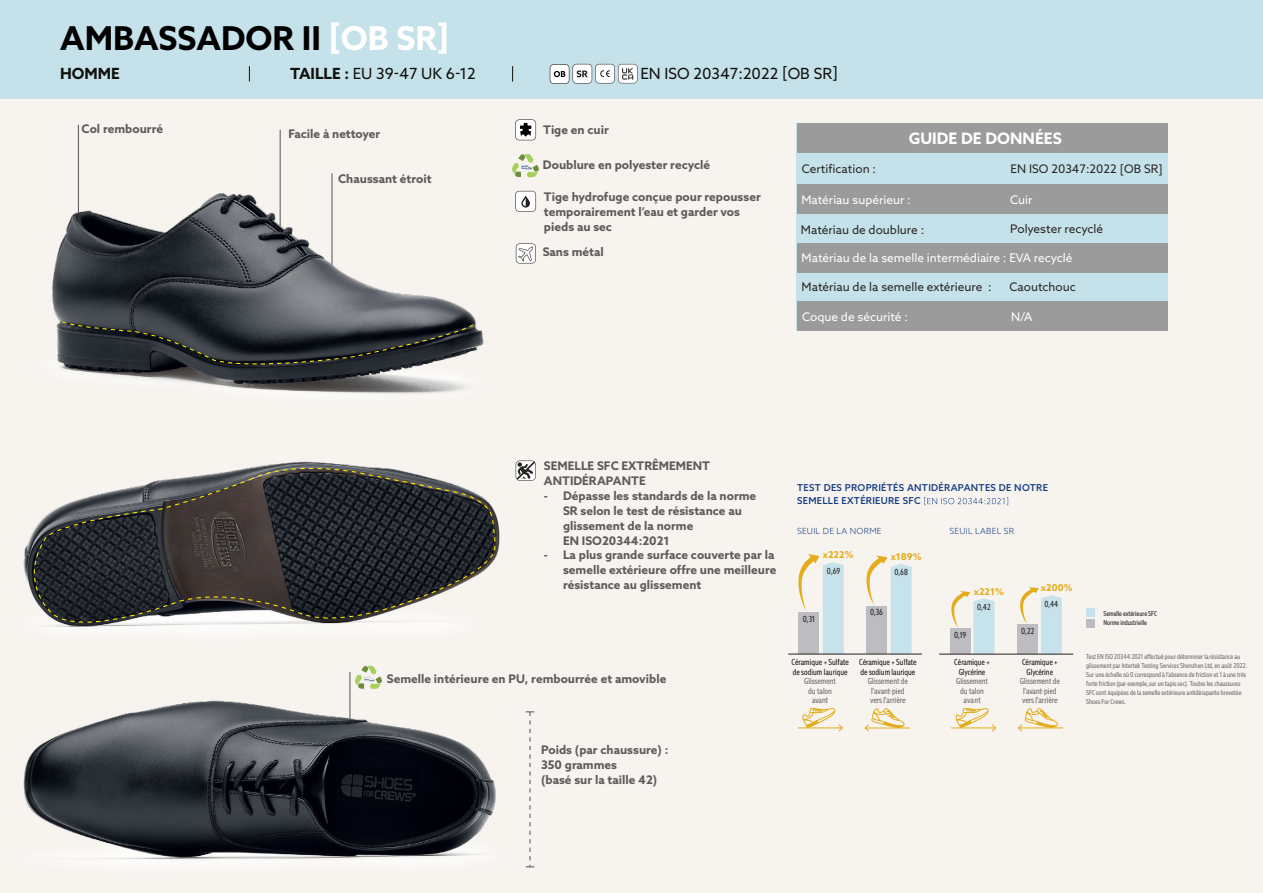
<style>
.page{position:relative;width:1263px;height:893px;background:#f7f4ef}
.page>*{position:absolute;margin:0;border:0;box-sizing:border-box;transform-origin:0 0}
.t1{font:700 32.85px "Azo Sans";color:#000}
.t2{font:700 15.75px "Azo Sans";color:#fff}
.t3{font:15.45px "Azo Sans";color:#11100b}
.t4{font:700 15.45px "Azo Sans";color:#11100b}
.t5{font:700 11.85px/14.9px "Azo Sans";color:#5f5a5b}
.t6{font:11.85px "Azo Sans";color:#2b2523}
.t7{font:11.85px "Azo Sans";color:#fff}
.t8{font:500 9.45px/12.8px "Azo Sans";letter-spacing:.03em;color:#143c82}
.t9{font:700 9.45px "Azo Sans";color:#e4ac1b}
.t10{font:8.4px/9.4px "Azo Sans 2 Condensed";color:#231f20}
.t11{font:8.4px/9.4px "Azo Sans 2 Condensed";color:#6d6e71;text-align:center}
.t12{font:300 8.4px "Azo Sans";letter-spacing:.03em;color:#143c82}
.t13{font:6.9px/9px "Azo Sans 2 Condensed";color:#6d6e71}
.t14{font:6.9px/9px "Azo Sans 2 Condensed";color:#231f20}
.s1{color:#fff}
.s2{font-weight:700}
</style>
<div class="page">
<div style="left:0;top:0;width:1263px;height:98px;background:#c5e2eb"></div>
<svg style="left:249px;top:66px;width:1px;height:16px"></svg>
<svg style="left:512px;top:66px;width:1px;height:16px"></svg>
<hr style="left:78px;top:125px;width:1px;height:118px;background:#5f5a5b">
<hr style="left:331px;top:173px;width:1px;height:123px;background:#5f5a5b">
<hr style="left:280px;top:130px;width:1px;height:107px;background:#5f5a5b">
<svg style="left:515px;top:119px;width:21px;height:21px"></svg>
<svg style="left:515px;top:191px;width:21px;height:21px"></svg>
<svg style="left:355px;top:666px;width:27px;height:24px"></svg>
<svg style="left:511px;top:154px;width:28px;height:24px"></svg>
<svg style="left:516px;top:243px;width:20px;height:20px"></svg>
<svg style="left:550px;top:64px;width:87px;height:20px;background:#d0d4d6"></svg>
<svg style="left:526px;top:711px;width:8px;height:156px"></svg>
<hr style="left:349px;top:672px;width:1px;height:119px;background:#5f5a5b">
<svg style="left:516px;top:461px;width:20px;height:20px"></svg>
<div style="left:796px;top:123px;width:372px;height:208px;background:#c5e2eb"></div>
<div style="left:797px;top:123px;width:371px;height:30px;background:#9c9b9c"></div>
<div style="left:797px;top:184px;width:371px;height:30px;background:#9c9b9c"></div>
<div style="left:797px;top:243px;width:371px;height:29px;background:#9c9b9c"></div>
<div style="left:797px;top:302px;width:371px;height:29px;background:#9c9b9c"></div>
<div style="left:1086px;top:608px;width:9px;height:9px;background:#c6e2eb"></div>
<div style="left:1086px;top:619px;width:9px;height:9px;background:#bdbdc1"></div>
<svg style="left:924px;top:497px;width:84px;height:8px"></svg>
<hr style="left:865px;top:728px;width:45px;height:1px;background:#e4ac1b">
<svg style="left:864px;top:708px;width:41px;height:24px"></svg>
<hr style="left:951px;top:728px;width:45px;height:1px;background:#e4ac1b">
<svg style="left:955px;top:708px;width:41px;height:24px"></svg>
<hr style="left:798px;top:728px;width:44px;height:1px;background:#e4ac1b">
<svg style="left:802px;top:708px;width:41px;height:24px"></svg>
<hr style="left:1018px;top:728px;width:45px;height:1px;background:#e4ac1b">
<svg style="left:1018px;top:708px;width:40px;height:24px"></svg>
<hr style="left:939px;top:654px;width:134px;height:1px;background:#231f20">
<hr style="left:788px;top:654px;width:134px;height:1px;background:#231f20">
<svg style="left:1017px;top:587px;width:45px;height:67px"></svg>
<svg style="left:948px;top:591px;width:46px;height:63px"></svg>
<svg style="left:863px;top:556px;width:49px;height:98px"></svg>
<svg style="left:795px;top:554px;width:49px;height:100px"></svg>
<img style="left:52px;top:183px;width:432px;height:211px">
<svg style="left:58px;top:320px;width:417px;height:50px;background:#34383c"></svg>
<img style="left:23px;top:693px;width:503px;height:174px">
<svg style="left:23px;top:461px;width:474px;height:170px"></svg>
<h1 class="t1" style="left:60px;top:16px;width:390px">AMBASSADOR II <span class="s1">[OB SR]</span></h1>
<h3 class="t4" style="left:60px;top:64px;width:61px">HOMME</h3>
<h3 class="t3" style="left:290px;top:64px;width:187px"><span class="s2">TAILLE :</span> EU 39-47 UK 6-12</h3>
<h3 class="t3" style="left:640px;top:64px;width:199px">EN ISO 20347:2022 [OB SR]</h3>
<p class="t5" style="left:82px;top:122px;width:83px">Col rembourré</p>
<p class="t5" style="left:288px;top:126px;width:93px">Facile à nettoyer</p>
<p class="t5" style="left:338px;top:171px;width:95px">Chaussant étroit</p>
<p class="t5" style="left:543px;top:122px;width:67px">Tige en cuir</p>
<p class="t5" style="left:543px;top:158px;width:169px">Doublure en polyester recyclé</p>
<p class="t5" style="left:544px;top:189px;width:218px">Tige hydrofuge conçue pour repousser temporairement l’eau et garder vos pieds au sec</p>
<p class="t5" style="left:543px;top:244px;width:62px">Sans métal</p>
<h2 class="t2" style="left:909px;top:128px;width:155px">GUIDE DE DONNÉES</h2>
<p class="t6" style="left:1010px;top:161px;width:153px">EN ISO 20347:2022 [OB SR]</p>
<p class="t6" style="left:802px;top:161px;width:76px">Certification :</p>
<p class="t7" style="left:801px;top:192px;width:111px">Matériau supérieur :</p>
<p class="t6" style="left:801px;top:222px;width:125px">Matériau de doublure :</p>
<p class="t7" style="left:1010px;top:192px;width:24px">Cuir</p>
<p class="t6" style="left:1010px;top:221px;width:94px">Polyester recyclé</p>
<p class="t7" style="left:801px;top:250px;width:272px">Matériau de la semelle intermédiaire : EVA recyclé</p>
<p class="t6" style="left:801px;top:279px;width:192px">Matériau de la semelle extérieure :</p>
<p class="t7" style="left:802px;top:309px;width:107px">Coque de sécurité :</p>
<p class="t6" style="left:1009px;top:279px;width:68px">Caoutchouc</p>
<p class="t7" style="left:1011px;top:309px;width:23px">N/A</p>
<p class="t5" style="left:544px;top:458px;width:167px">SEMELLE SFC EXTRÊMEMENT<br>ANTIDÉRAPANTE</p>
<p class="t5" style="left:563px;top:488px;width:195px;text-indent:-19px">- Dépasse les standards de la norme<br>SR selon le test de résistance au glissement de la norme<br>EN ISO20344:2021</p>
<p class="t5" style="left:563px;top:547px;width:215px;text-indent:-19px">- La plus grande surface couverte par la semelle extérieure offre une meilleure résistance au glissement</p>
<p class="t5" style="left:387px;top:671px;width:281px">Semelle intérieure en PU, rembourrée et amovible</p>
<p class="t8" style="left:797px;top:482px;width:252px">TEST DES PROPRIÉTÉS ANTIDÉRAPANTES DE NOTRE<br>SEMELLE EXTÉRIEURE SFC</p>
<p class="t12" style="left:797px;top:526px;width:86px">SEUIL DE LA NORME</p>
<p class="t12" style="left:949px;top:526px;width:66px">SEUIL LABEL SR</p>
<p class="t10" style="left:827px;top:566px;width:15px">0,69</p>
<p class="t9" style="left:823px;top:548px;width:32px">x222%</p>
<p class="t9" style="left:891px;top:550px;width:32px">x189%</p>
<p class="t10" style="left:894px;top:567px;width:15px">0,68</p>
<p class="t10" style="left:803px;top:614px;width:14px">0,31</p>
<p class="t10" style="left:870px;top:608px;width:15px">0,36</p>
<p class="t10" style="left:791px;top:657px;width:59px">Céramique + Sulfate de sodium laurique</p>
<p class="t11" style="left:804px;top:676px;width:33px">Glissement du talon avant</p>
<p class="t10" style="left:859px;top:657px;width:59px">Céramique + Sulfate de sodium laurique</p>
<p class="t11" style="left:868px;top:676px;width:42px;text-align:left">Glissement de l'avant-pied vers l'arrière</p>
<p class="t9" style="left:974px;top:585px;width:32px">x221%</p>
<p class="t9" style="left:1041px;top:582px;width:33px">x200%</p>
<p class="t10" style="left:954px;top:630px;width:13px">0,19</p>
<p class="t10" style="left:977px;top:602px;width:15px">0,42</p>
<p class="t10" style="left:1044px;top:599px;width:16px">0,44</p>
<p class="t10" style="left:1021px;top:626px;width:15px">0,22</p>
<p class="t10" style="left:954px;top:657px;width:37px;text-align:center">Céramique +<br>Glycérine</p>
<p class="t11" style="left:956px;top:676px;width:33px">Glissement du talon avant</p>
<p class="t10" style="left:1022px;top:657px;width:37px;text-align:center">Céramique +<br>Glycérine</p>
<p class="t11" style="left:1020px;top:676px;width:42px;text-align:left">Glissement de l'avant-pied vers l'arrière</p>
<p class="t14" style="left:1103px;top:609px;width:55px">Semelle extérieure SFC<br>Norme industrielle</p>
<p class="t13" style="left:1086px;top:652px;width:162px">Test EN ISO 20344:2021 effectué pour déterminer la résistance au glissement par Intertek Testing Services Shenzhen Ltd, en août 2022.<br>Sur une échelle où 0 correspond à l’absence de friction et 1 à une très forte friction (par exemple, sur un tapis sec). Toutes les chaussures SFC sont équipées de la semelle extérieure antidérapante brevetée Shoes For Crews.</p>
<p class="t5" style="left:541px;top:742px;width:129px">Poids (par chaussure) :<br>350 grammes<br>(basé sur la taille 42)</p>
</div>
